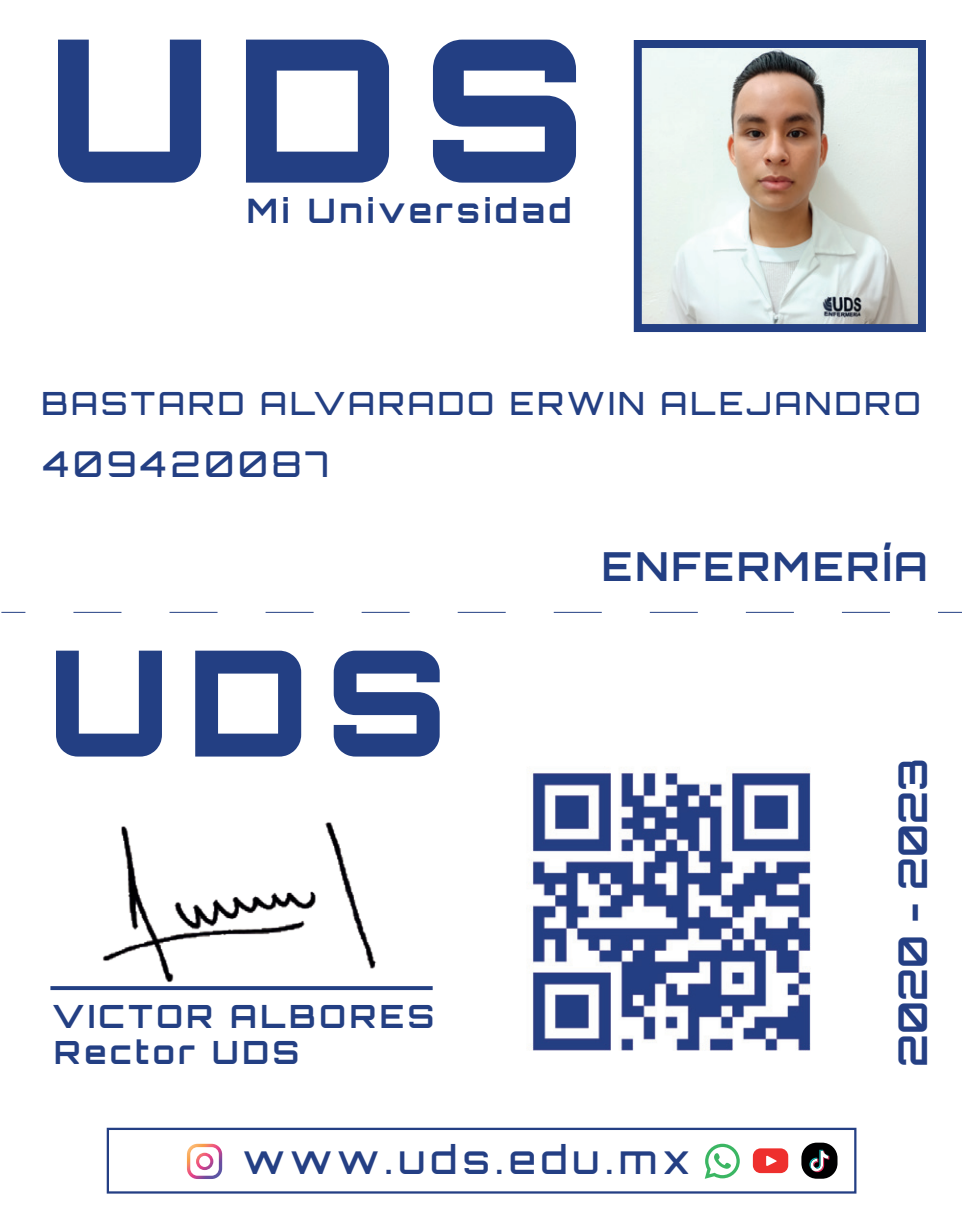
<style>
.page{position:relative;width:966px;height:1227px;background:#fff}
.page>*{position:absolute;margin:0;border:0;box-sizing:border-box;transform-origin:0 0}
.t1{font:700 40px "Orbitron";letter-spacing:.075em;color:#233f83}
.t2{font:700 39.6px "Orbitron";color:#243f84}
.t3{font:500 39.2px "Orbitron";letter-spacing:.135em;color:#243f84}
.t4{font:500 35.6px "Orbitron";letter-spacing:.115em;color:#233f83}
.t5{font:700 33.6px "Orbitron";letter-spacing:.115em;color:#233f83}
.t6{font:500 32px "Orbitron";letter-spacing:.1em;color:#233f83}
.t7{font:700 32px/36px "Orbitron";letter-spacing:.115em;color:#233f83}
</style>
<div class="page">
<img style="left:642px;top:49px;width:274px;height:274px">
<div style="left:633px;top:40px;width:292px;height:292px;border:8px solid #233f83"></div>
<svg style="left:58px;top:40px;width:143px;height:143px"></svg>
<svg style="left:246px;top:40px;width:143px;height:143px"></svg>
<svg style="left:433px;top:40px;width:143px;height:143px"></svg>
<svg style="left:56px;top:651px;width:106px;height:105px"></svg>
<svg style="left:195px;top:651px;width:106px;height:105px"></svg>
<svg style="left:334px;top:651px;width:105px;height:105px"></svg>
<div style="left:50px;top:986px;width:382px;height:4px;border:2px solid #233f83"></div>
<img style="left:94px;top:822px;width:288px;height:169px">
<svg style="left:187px;top:1144px;width:35px;height:35px"></svg>
<svg style="left:704px;top:1144px;width:35px;height:35px"></svg>
<svg style="left:752px;top:1148px;width:36px;height:25px"></svg>
<div style="left:107px;top:1128px;width:749px;height:65px;border:2px solid #243f84"></div>
<div style="left:801px;top:1143px;width:36px;height:36px;background:#000001;border-radius:15px"></div>
<svg style="left:809px;top:1150px;width:20px;height:22px"></svg>
<img style="left:531px;top:770px;width:280px;height:281px">
<svg style="left:1px;top:612px;width:24px;height:1px"></svg>
<svg style="left:73px;top:612px;width:817px;height:1px"></svg>
<svg style="left:938px;top:612px;width:23px;height:1px"></svg>
<p class="t5" style="left:247px;top:191px;width:326px">Mi Universidad</p>
<p class="t6" style="left:41px;top:383px;width:880px">BASTARD ALVARADO ERWIN ALEJANDRO</p>
<p class="t4" style="left:43px;top:442px;width:287px">409420087</p>
<p class="t7" style="left:52px;top:998px;width:383px">VICTOR ALBORES<br>Rector UDS</p>
<p class="t1" style="left:601px;top:542px;width:327px">ENFERMERÍA</p>
<p class="t2" style="left:888px;top:1067px;width:310px;rotate:-90deg">2020 - 2023</p>
<p class="t3" style="left:243px;top:1135px;width:448px">www.uds.edu.mx</p>
</div>
